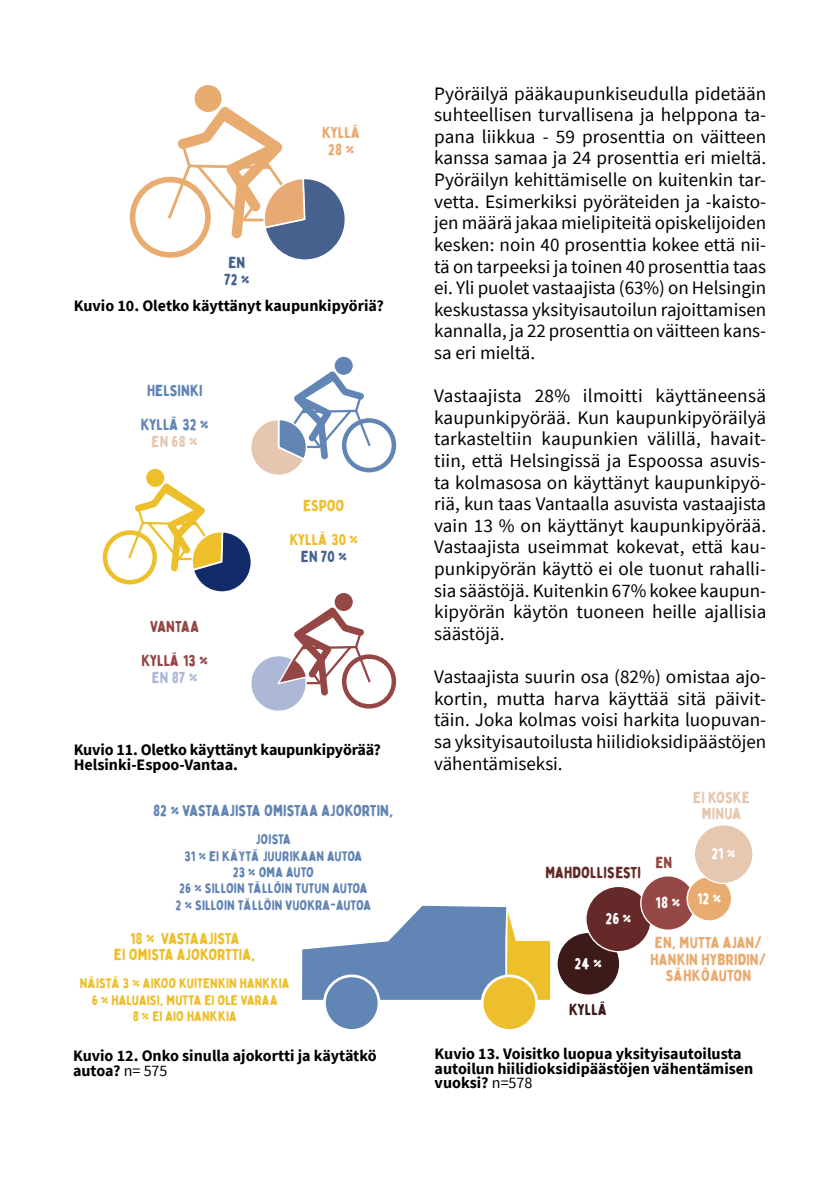
<style>
.page{position:relative;width:840px;height:1191px;background:#fff}
.page>*{position:absolute;margin:0;border:0;box-sizing:border-box;transform-origin:0 0}
.t1{font:19px/21.6px "Source Sans Pro";color:#000;text-align:justify}
.t2{font:700 16px/14.8px "Source Sans Pro";color:#000}
.t3{font:16px/33.8px "Bobby Jones Soft";color:#6285b6;text-align:center}
.t4{font:16px/33.8px "Bobby Jones Soft";letter-spacing:-.005em;color:#eebf2c;text-align:center}
.t5{font:16px/16.4px "Bobby Jones Soft";color:#e8ab70;text-align:center}
.t6{font:16px/16.4px "Bobby Jones Soft";color:#e6c7b0;text-align:center}
.t7{font:16px/33.8px "Bobby Jones Soft";color:#944745;text-align:center}
.t8{font:16px "Bobby Jones Soft";color:#fff}
.t9{font:16px "Bobby Jones Soft";color:#662929}
.t10{font:16px/16.8px "Bobby Jones Soft";color:#45618f}
.t11{font:16px "Bobby Jones Soft";color:#adb8d6}
.t12{font:16px "Bobby Jones Soft";letter-spacing:-.02em;color:#3d1a1a}
.t13{font:14px/16.4px "Bobby Jones Soft";color:#6285b6;text-align:center}
.t14{font:14px/16.4px "Bobby Jones Soft";color:#eebf2c;text-align:center}
.s1{font-weight:400}
</style>
<div class="page">
<div style="left:130px;top:177px;width:81px;height:81px;border:6px solid #e8ab70;border-radius:50%"></div>
<div style="left:194px;top:85px;width:27px;height:27px;background:#e8ab70;border-radius:50%"></div>
<svg style="left:165px;top:106px;width:180px;height:154px"></svg>
<div style="left:103px;top:530px;width:54px;height:54px;border:5px solid #edbf2b;border-radius:50%"></div>
<div style="left:342px;top:418px;width:54px;height:54px;border:5px solid #6185b5;border-radius:50%"></div>
<div style="left:334px;top:357px;width:18px;height:18px;background:#6185b5;border-radius:50%"></div>
<div style="left:342px;top:654px;width:54px;height:54px;border:5px solid #944745;border-radius:50%"></div>
<div style="left:334px;top:593px;width:18px;height:18px;background:#944745;border-radius:50%"></div>
<svg style="left:126px;top:371px;width:246px;height:221px"></svg>
<svg style="left:251px;top:607px;width:121px;height:104px"></svg>
<svg style="left:302px;top:905px;width:249px;height:95px"></svg>
<div style="left:324px;top:976px;width:55px;height:54px;background:#6185b5;border-radius:50%"></div>
<div style="left:323px;top:974px;width:57px;height:57px;border:3px solid #fff;border-radius:50%"></div>
<div style="left:482px;top:976px;width:54px;height:54px;background:#eebf2c;border-radius:50%"></div>
<div style="left:480px;top:974px;width:58px;height:57px;border:3px solid #fff;border-radius:50%"></div>
<div style="left:556px;top:932px;width:63px;height:63px;background:#3d1a1a;border-radius:50%"></div>
<div style="left:556px;top:931px;width:64px;height:64px;border:1px solid #fff;border-radius:50%"></div>
<div style="left:585px;top:886px;width:66px;height:65px;background:#662929;border-radius:50%"></div>
<div style="left:585px;top:885px;width:66px;height:67px;border:1px solid #fff;border-radius:50%"></div>
<div style="left:640px;top:876px;width:54px;height:54px;background:#944745;border-radius:50%"></div>
<div style="left:639px;top:875px;width:56px;height:56px;border:1px solid #fff;border-radius:50%"></div>
<div style="left:686px;top:876px;width:45px;height:45px;background:#e8ab70;border-radius:50%"></div>
<div style="left:686px;top:876px;width:45px;height:45px;border:1px solid #fff;border-radius:50%"></div>
<div style="left:694px;top:824px;width:58px;height:59px;background:#e6c7b0;border-radius:50%"></div>
<div style="left:693px;top:824px;width:60px;height:60px;border:1px solid #fff;border-radius:50%"></div>
<p class="t10" style="left:224px;top:254px;width:27px">EN<br>72 %</p>
<p class="t5" style="left:322px;top:125px;width:40px">KYLLÄ<br>28 %</p>
<p class="t2" style="left:74px;top:298px;width:311px">Kuvio 10. Oletko käyttänyt kaupunkipyöriä?</p>
<p class="t3" style="left:141px;top:374px;width:70px">HELSINKI<br>KYLLÄ 32 %</p>
<p class="t6" style="left:151px;top:433px;width:48px">EN 68 %</p>
<p class="t7" style="left:141px;top:610px;width:68px">VANTAA<br>KYLLÄ 13 %</p>
<p class="t11" style="left:152px;top:667px;width:47px">EN 87 %</p>
<p class="t4" style="left:289px;top:489px;width:70px">ESPOO<br>KYLLÄ 30 %</p>
<p class="t10" style="left:301px;top:548px;width:48px">EN 70 %</p>
<p class="t2" style="left:74px;top:742px;width:308px">Kuvio 11. Oletko käyttänyt kaupunkipyörää?<br>Helsinki-Espoo-Vantaa.</p>
<p class="t3" style="left:153px;top:793px;width:242px">82 % VASTAAJISTA OMISTAA AJOKORTIN,</p>
<p class="t13" style="left:175px;top:831px;width:197px">JOISTA<br>31 % EI KÄYTÄ JUURIKAAN AUTOA<br>23 % OMA AUTO<br>26 % SILLOIN TÄLLÖIN TUTUN AUTOA<br>2 % SILLOIN TÄLLÖIN VUOKRA-AUTOA</p>
<p class="t4" style="left:114px;top:930px;width:143px;line-height:16.4px">18 % VASTAAJISTA<br>EI OMISTA AJOKORTTIA,</p>
<p class="t14" style="left:80px;top:975px;width:211px">NÄISTÄ 3 % AIKOO KUITENKIN HANKKIA<br>6 % HALUAISI, MUTTA EI OLE VARAA<br>8 % EI AIO HANKKIA</p>
<p class="t2" style="left:73px;top:1048px;width:305px">Kuvio 12. Onko sinulla ajokortti ja käytätkö autoa? <span class="s1">n= 575</span></p>
<p class="t1" style="left:434px;top:82px;width:333px">Pyöräilyä pääkaupunkiseudulla pidetään suhteellisen turvallisena ja helppona ta&shy;pana liikkua - 59 prosenttia on väitteen kanssa samaa ja 24 prosenttia eri mieltä.<br>Pyöräilyn kehittämiselle on kuitenkin tar&shy;vetta. Esimerkiksi pyöräteiden ja -kaisto&shy;jen määrä jakaa mielipiteitä opiskelijoiden kesken: noin 40 prosenttia kokee että nii&shy;tä on tarpeeksi ja toinen 40 prosenttia taas ei. Yli puolet vastaajista (63%) on Helsingin keskustassa yksityisautoilun rajoittamisen kannalla, ja 22 prosenttia on väitteen kans&shy;sa eri mieltä.</p>
<p class="t1" style="left:434px;top:385px;width:333px">Vastaajista 28% ilmoitti käyttäneensä kaupunkipyörää. Kun kaupunkipyöräilyä tarkasteltiin kaupunkien välillä, havait&shy;tiin, että Helsingissä ja Espoossa asuvis&shy;ta kolmasosa on käyttänyt kaupunkipyö&shy;riä, kun taas Vantaalla asuvista vastaajista vain 13 % on käyttänyt kaupunkipyörää.<br>Vastaajista useimmat kokevat, että kau&shy;punkipyörän käyttö ei ole tuonut rahalli&shy;sia säästöjä. Kuitenkin 67% kokee kaupun&shy;kipyörän käytön tuoneen heille ajallisia säästöjä.</p>
<p class="t1" style="left:434px;top:666px;width:333px">Vastaajista suurin osa (82%) omistaa ajo&shy;kortin, mutta harva käyttää sitä päivit&shy;täin. Joka kolmas voisi harkita luopuvan&shy;sa yksityisautoilusta hiilidioksidipäästöjen vähentämiseksi.</p>
<p class="t6" style="left:693px;top:789px;width:58px">EI KOSKE<br>MINUA</p>
<p class="t9" style="left:545px;top:862px;width:97px">MAHDOLLISESTI</p>
<p class="t8" style="left:605px;top:908px;width:28px">26 %</p>
<p class="t8" style="left:574px;top:953px;width:29px">24 %</p>
<p class="t12" style="left:569px;top:999px;width:40px">KYLLÄ</p>
<p class="t7" style="left:655px;top:846px;width:19px">EN</p>
<p class="t8" style="left:711px;top:843px;width:26px">21 %</p>
<p class="t8" style="left:655px;top:890px;width:67px">18 % 12 %</p>
<p class="t5" style="left:650px;top:934px;width:117px">EN, MUTTA AJAN/<br>HANKIN HYBRIDIN/<br>SÄHKÖAUTON</p>
<p class="t2" style="left:434px;top:1046px;width:320px">Kuvio 13. Voisitko luopua yksityisautoilusta autoilun hiilidioksidipäästöjen vähentämisen vuoksi? <span class="s1">n=578</span></p>
</div>
